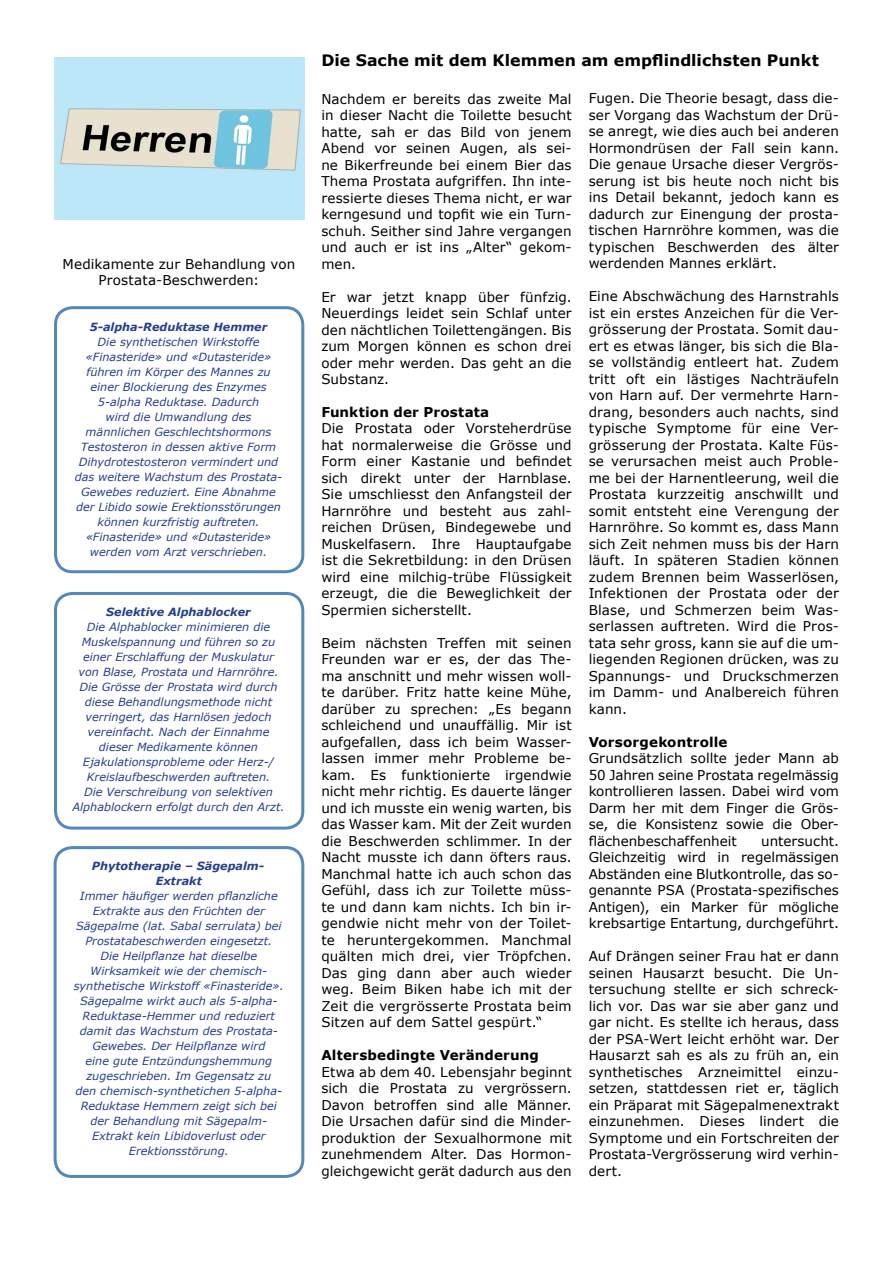
<style>
.page{position:relative;width:893px;height:1263px;background:#fff}
.page>*{position:absolute;margin:0;border:0;box-sizing:border-box;transform-origin:0 0}
.t1{font:700 15.75px "Verdana";color:#000}
.t2{font:13.5px/16.5px "Verdana";letter-spacing:.01em;color:#000;text-align:justify}
.t3{font:700 13.5px "Verdana";letter-spacing:.01em;color:#000}
.t4{font:italic 11.25px/15px "Verdana";color:#253f8d;text-align:center}
.t5{font:italic 700 11.25px/15px "Verdana";color:#253f8d;text-align:center}
</style>
<div class="page">
<div style="left:54px;top:306px;width:250px;height:267px;border:3px solid #5387bd;border-radius:17px"></div>
<div style="left:54px;top:846px;width:250px;height:332px;border:3px solid #5387bd;border-radius:17px"></div>
<div style="left:54px;top:592px;width:250px;height:238px;border:3px solid #5387bd;border-radius:17px"></div>
<img style="left:54px;top:58px;width:250px;height:161px">
<p class="t2" style="left:63px;top:255px;width:234px;text-align:center">Medikamente zur Behandlung von<br>Prostata-Beschwerden:</p>
<p class="t5" style="left:90px;top:319px;width:179px">5-alpha-Reduktase Hemmer</p>
<p class="t4" style="left:75px;top:334px;width:209px">Die synthetischen Wirkstoffe «Finasteride» und «Dutasteride» führen im Körper des Mannes zu einer Blockierung des Enzymes<br>5-alpha Reduktase. Dadurch<br>wird die Umwandlung des männlichen Geschlechtshormons<br>Testosteron in dessen aktive Form<br>Dihydrotestosteron vermindert und das weitere Wachstum des Prostata-<br>Gewebes reduziert. Eine Abnahme der Libido sowie Erektionsstörungen können kurzfristig auftreten. «Finasteride» und «Dutasteride» werden vom Arzt verschrieben.</p>
<p class="t5" style="left:106px;top:604px;width:146px">Selektive Alphablocker</p>
<p class="t4" style="left:73px;top:620px;width:213px">Die Alphablocker minimieren die Muskelspannung und führen so zu einer Erschlaffung der Muskulatur von Blase, Prostata und Harnröhre.<br>Die Grösse der Prostata wird durch diese Behandlungsmethode nicht verringert, das Harnlösen jedoch vereinfacht. Nach der Einnahme dieser Medikamente können Ejakulationsprobleme oder Herz-/ Kreislaufbeschwerden auftreten.<br>Die Verschreibung von selektiven Alphablockern erfolgt durch den Arzt.</p>
<p class="t5" style="left:92px;top:859px;width:174px">Phytotherapie – Sägepalm-<br>Extrakt</p>
<p class="t4" style="left:74px;top:889px;width:212px">Immer häufiger werden pflanzliche<br>Extrakte aus den Früchten der<br>Sägepalme (lat. Sabal serrulata) bei<br>Prostatabeschwerden eingesetzt.<br>Die Heilpflanze hat dieselbe<br>Wirksamkeit wie der chemisch&shy;synthetische Wirkstoff «Finasteride».<br>Sägepalme wirkt auch als 5-alpha-<br>Reduktase-Hemmer und reduziert damit das Wachstum des Prostata-<br>Gewebes. Der Heilpflanze wird<br>eine gute Entzündungshemmung zugeschrieben. Im Gegensatz zu<br>den chemisch-synthetichen 5-alpha-<br>Reduktase Hemmern zeigt sich bei der Behandlung mit Sägepalm-<br>Extrakt kein Libidoverlust oder<br>Erektionsstörung.</p>
<p class="t1" style="left:321px;top:49px;width:499px">Die Sache mit dem Klemmen am empflindlichsten Punkt</p>
<p class="t2" style="left:321px;top:90px;width:252px">Nachdem er bereits das zweite Mal in dieser Nacht die Toilette besucht hatte, sah er das Bild von jenem Abend vor seinen Augen, als sei&shy;ne Bikerfreunde bei einem Bier das Thema Prostata aufgriffen. Ihn inte&shy;ressierte dieses Thema nicht, er war kerngesund und topfit wie ein Turn&shy;schuh. Seither sind Jahre vergangen und auch er ist ins „Alter“ gekom&shy;men.</p>
<p class="t2" style="left:321px;top:288px;width:252px">Er war jetzt knapp über fünfzig.<br>Neuerdings leidet sein Schlaf unter den nächtlichen Toilettengängen. Bis zum Morgen können es schon drei oder mehr werden. Das geht an die Substanz.</p>
<p class="t3" style="left:321px;top:402px;width:169px">Funktion der Prostata</p>
<p class="t2" style="left:321px;top:420px;width:252px">Die Prostata oder Vorsteherdrüse hat normalerweise die Grösse und Form einer Kastanie und befindet sich direkt unter der Harnblase.<br>Sie umschliesst den Anfangsteil der Harnröhre und besteht aus zahl&shy;reichen Drüsen, Bindegewebe und Muskelfasern. Ihre Hauptaufgabe ist die Sekretbildung: in den Drüsen wird eine milchig-trübe Flüssigkeit erzeugt, die die Beweglichkeit der Spermien sicherstellt.</p>
<p class="t2" style="left:321px;top:635px;width:252px">Beim nächsten Treffen mit seinen Freunden war er es, der das The&shy;ma anschnitt und mehr wissen woll&shy;te darüber. Fritz hatte keine Mühe, darüber zu sprechen: „Es begann schleichend und unauffällig. Mir ist aufgefallen, dass ich beim Wasser&shy;lassen immer mehr Probleme be&shy;kam. Es funktionierte irgendwie nicht mehr richtig. Es dauerte länger und ich musste ein wenig warten, bis das Wasser kam. Mit der Zeit wurden die Beschwerden schlimmer. In der Nacht musste ich dann öfters raus.<br>Manchmal hatte ich auch schon das Gefühl, dass ich zur Toilette müss&shy;te und dann kam nichts. Ich bin ir&shy;gendwie nicht mehr von der Toilet&shy;te heruntergekommen. Manchmal quälten mich drei, vier Tröpfchen.<br>Das ging dann aber auch wieder weg. Beim Biken habe ich mit der Zeit die vergrösserte Prostata beim Sitzen auf dem Sattel gespürt.“</p>
<p class="t3" style="left:321px;top:1046px;width:219px">Altersbedingte Veränderung</p>
<p class="t2" style="left:321px;top:1064px;width:252px">Etwa ab dem 40. Lebensjahr beginnt sich die Prostata zu vergrössern.<br>Davon betroffen sind alle Männer.<br>Die Ursachen dafür sind die Minder&shy;produktion der Sexualhormone mit zunehmendem Alter. Das Hormon&shy;gleichgewicht gerät dadurch aus den</p>
<p class="t2" style="left:589px;top:90px;width:252px">Fugen. Die Theorie besagt, dass die&shy;ser Vorgang das Wachstum der Drü&shy;se anregt, wie dies auch bei anderen Hormondrüsen der Fall sein kann.<br>Die genaue Ursache dieser Vergrös&shy;serung ist bis heute noch nicht bis ins Detail bekannt, jedoch kann es dadurch zur Einengung der prosta&shy;tischen Harnröhre kommen, was die typischen Beschwerden des älter werdenden Mannes erklärt.</p>
<p class="t2" style="left:589px;top:288px;width:252px">Eine Abschwächung des Harnstrahls ist ein erstes Anzeichen für die Ver&shy;grösserung der Prostata. Somit dau&shy;ert es etwas länger, bis sich die Bla&shy;se vollständig entleert hat. Zudem tritt oft ein lästiges Nachträufeln von Harn auf. Der vermehrte Harn&shy;drang, besonders auch nachts, sind typische Symptome für eine Ver&shy;grösserung der Prostata. Kalte Füs&shy;se verursachen meist auch Proble&shy;me bei der Harnentleerung, weil die Prostata kurzzeitig anschwillt und somit entsteht eine Verengung der Harnröhre. So kommt es, dass Mann sich Zeit nehmen muss bis der Harn läuft. In späteren Stadien können zudem Brennen beim Wasserlösen, Infektionen der Prostata oder der Blase, und Schmerzen beim Was&shy;serlassen auftreten. Wird die Pros&shy;tata sehr gross, kann sie auf die um&shy;liegenden Regionen drücken, was zu Spannungs- und Druckschmerzen im Damm- und Analbereich führen kann.</p>
<p class="t3" style="left:589px;top:732px;width:140px">Vorsorgekontrolle</p>
<p class="t2" style="left:589px;top:750px;width:252px">Grundsätzlich sollte jeder Mann ab 50 Jahren seine Prostata regelmässig kontrollieren lassen. Dabei wird vom Darm her mit dem Finger die Grös&shy;se, die Konsistenz sowie die Ober&shy;flächenbeschaffenheit</p>
<p class="t2" style="left:589px;top:832px;width:252px;text-indent:173px">untersucht.<br>Gleichzeitig wird in regelmässigen Abständen eine Blutkontrolle, das so&shy;genannte PSA (Prostata-spezifisches Antigen), ein Marker für mögliche krebsartige Entartung, durchgeführt.</p>
<p class="t2" style="left:589px;top:948px;width:252px">Auf Drängen seiner Frau hat er dann seinen Hausarzt besucht. Die Un&shy;tersuchung stellte er sich schreck&shy;lich vor. Das war sie aber ganz und gar nicht. Es stellte ich heraus, dass der PSA-Wert leicht erhöht war. Der Hausarzt sah es als zu früh an, ein synthetisches Arzneimittel einzu&shy;setzen, stattdessen riet er, täglich ein Präparat mit Sägepalmenextrakt einzunehmen. Dieses lindert die Symptome und ein Fortschreiten der Prostata-Vergrösserung wird verhin&shy;dert.</p>
</div>
